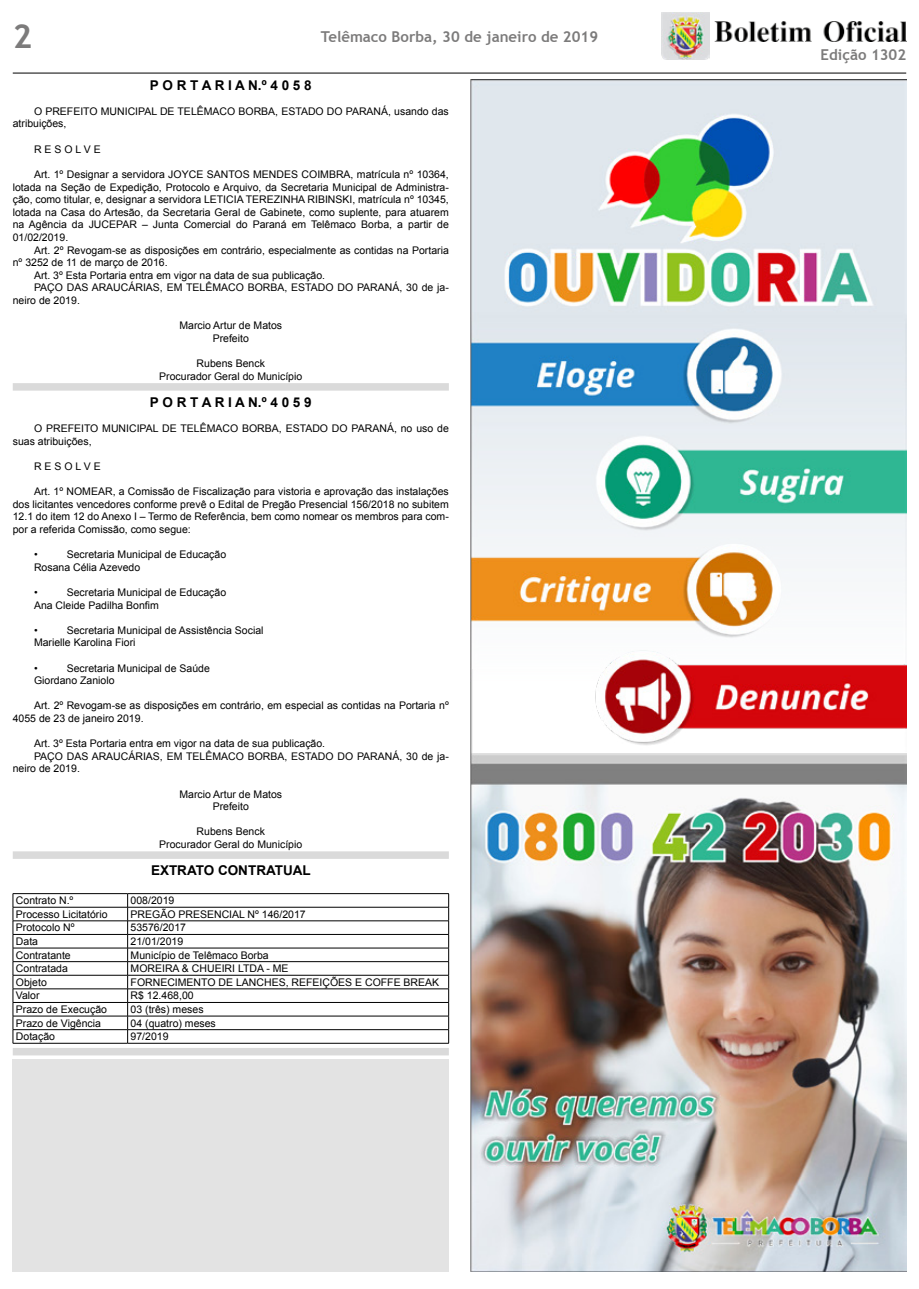
<style>
.page{position:relative;width:919px;height:1289px;background:#fff}
.page>*{position:absolute;margin:0;border:0;box-sizing:border-box;transform-origin:0 0}
.t1{font:700 33px "Trebuchet MS";color:#7c7b7b}
.t2{font:700 15px "Trebuchet MS";color:#7c7b7b}
.t3{font:700 13.5px "Arial";color:#000}
.t4{font:10.5px/12.6px "Arial";color:#000}
</style>
<div class="page">
<img style="left:662px;top:13px;width:47px;height:47px">
<img style="left:714px;top:21px;width:192px;height:21px">
<hr style="left:13px;top:73px;width:893px;height:1px;background:#000">
<div style="left:13px;top:851px;width:436px;height:7px;background:#dadada"></div>
<div style="left:13px;top:383px;width:436px;height:7px;background:#dadada"></div>
<hr style="left:13px;top:893px;width:115px;height:1px;background:#000">
<hr style="left:128px;top:893px;width:321px;height:1px;background:#000">
<hr style="left:13px;top:907px;width:115px;height:1px;background:#000">
<hr style="left:128px;top:907px;width:321px;height:1px;background:#000">
<hr style="left:13px;top:920px;width:115px;height:1px;background:#000">
<hr style="left:128px;top:920px;width:321px;height:1px;background:#000">
<hr style="left:13px;top:934px;width:115px;height:1px;background:#000">
<hr style="left:128px;top:934px;width:321px;height:1px;background:#000">
<hr style="left:13px;top:947px;width:115px;height:1px;background:#000">
<hr style="left:128px;top:947px;width:321px;height:1px;background:#000">
<hr style="left:13px;top:961px;width:115px;height:1px;background:#000">
<hr style="left:128px;top:961px;width:321px;height:1px;background:#000">
<hr style="left:13px;top:975px;width:115px;height:1px;background:#000">
<hr style="left:128px;top:975px;width:321px;height:1px;background:#000">
<hr style="left:13px;top:988px;width:115px;height:1px;background:#000">
<hr style="left:128px;top:988px;width:321px;height:1px;background:#000">
<hr style="left:13px;top:1002px;width:115px;height:1px;background:#000">
<hr style="left:128px;top:1002px;width:321px;height:1px;background:#000">
<hr style="left:13px;top:1015px;width:115px;height:1px;background:#000">
<hr style="left:128px;top:1015px;width:321px;height:1px;background:#000">
<hr style="left:13px;top:1029px;width:115px;height:1px;background:#000">
<svg style="left:13px;top:893px;width:1px;height:149px"></svg>
<hr style="left:128px;top:1029px;width:321px;height:1px;background:#000">
<svg style="left:127px;top:893px;width:1px;height:149px"></svg>
<svg style="left:448px;top:893px;width:1px;height:149px"></svg>
<hr style="left:13px;top:1042px;width:115px;height:1px;background:#000">
<hr style="left:128px;top:1042px;width:321px;height:1px;background:#000">
<div style="left:13px;top:1047px;width:436px;height:8px;background:#dadada"></div>
<div style="left:13px;top:1059px;width:436px;height:212px;background:#e3e3e3"></div>
<img style="left:470px;top:80px;width:436px;height:1191px">
<h1 class="t1" style="left:13px;top:16px;width:21px">2</h1>
<h2 class="t2" style="left:321px;top:27px;width:279px">Telêmaco Borba, 30 de janeiro de 2019</h2>
<p class="t3" style="left:150px;top:76px;width:163px">P O R T A R I A N.º 4 0 5 8</p>
<p class="t4" style="left:13px;top:105px;width:437px;text-indent:21px">O PREFEITO MUNICIPAL DE TELÊMACO BORBA, ESTADO DO PARANÁ, usando das atribuições,</p>
<p class="t4" style="left:34px;top:143px;width:68px">R E S O L V E</p>
<p class="t4" style="left:13px;top:168px;width:437px;text-align:justify;text-indent:21px">Art. 1º Designar a servidora JOYCE SANTOS MENDES COIMBRA, matrícula nº 10364, lotada na Seção de Expedição, Protocolo e Arquivo, da Secretaria Municipal de Administra&shy;ção, como titular, e, designar a servidora LETICIA TEREZINHA RIBINSKI, matrícula nº 10345, lotada na Casa do Artesão, da Secretaria Geral de Gabinete, como suplente, para atuarem na Agência da JUCEPAR – Junta Comercial do Paraná em Telêmaco Borba, a partir de 01/02/2019.</p>
<p class="t4" style="left:34px;top:244px;width:416px">Art. 2º Revogam-se as disposições em contrário, especialmente as contidas na Portaria</p>
<p class="t4" style="left:13px;top:256px;width:156px">nº 3252 de 11 de março de 2016.</p>
<p class="t4" style="left:34px;top:269px;width:292px">Art. 3º Esta Portaria entra em vigor na data de sua publicação.</p>
<p class="t4" style="left:34px;top:281px;width:416px">PAÇO DAS ARAUCÁRIAS, EM TELÊMACO BORBA, ESTADO DO PARANÁ, 30 de ja-</p>
<p class="t4" style="left:13px;top:294px;width:69px">neiro de 2019.</p>
<p class="t4" style="left:179px;top:319px;width:104px;text-align:center">Marcio Artur de Matos<br>Prefeito</p>
<p class="t4" style="left:159px;top:357px;width:144px;text-align:center">Rubens Benck<br>Procurador Geral do Município</p>
<p class="t3" style="left:150px;top:393px;width:163px">P O R T A R I A N.º 4 0 5 9</p>
<p class="t4" style="left:13px;top:422px;width:437px;text-indent:21px">O PREFEITO MUNICIPAL DE TELÊMACO BORBA, ESTADO DO PARANÁ, no uso de suas atribuições,</p>
<p class="t4" style="left:34px;top:460px;width:68px">R E S O L V E</p>
<p class="t4" style="left:13px;top:485px;width:437px;text-align:justify;text-indent:21px">Art. 1º NOMEAR, a Comissão de Fiscalização para vistoria e aprovação das instalações dos licitantes vencedores conforme prevê o Edital de Pregão Presencial 156/2018 no subitem 12.1 do item 12 do Anexo I – Termo de Referência, bem como nomear os membros para com&shy;por a referida Comissão, como segue:</p>
<p class="t4" style="left:34px;top:548px;width:5px">•</p>
<p class="t4" style="left:34px;top:548px;width:194px;text-indent:33px">Secretaria Municipal de Educação<br>Rosana Célia Azevedo</p>
<p class="t4" style="left:34px;top:586px;width:5px">•</p>
<p class="t4" style="left:34px;top:586px;width:194px;text-indent:33px">Secretaria Municipal de Educação<br>Ana Cleide Padilha Bonfim</p>
<p class="t4" style="left:34px;top:624px;width:5px">•</p>
<p class="t4" style="left:34px;top:624px;width:231px;text-indent:33px">Secretaria Municipal de Assistência Social<br>Marielle Karolina Fiori</p>
<p class="t4" style="left:34px;top:661px;width:5px">•</p>
<p class="t4" style="left:34px;top:661px;width:177px;text-indent:33px">Secretaria Municipal de Saúde<br>Giordano Zaniolo</p>
<p class="t4" style="left:13px;top:699px;width:437px;text-indent:21px">Art. 2º Revogam-se as disposições em contrário, em especial as contidas na Portaria nº<br>4055 de 23 de janeiro 2019.</p>
<p class="t4" style="left:34px;top:737px;width:292px">Art. 3º Esta Portaria entra em vigor na data de sua publicação.</p>
<p class="t4" style="left:34px;top:750px;width:416px">PAÇO DAS ARAUCÁRIAS, EM TELÊMACO BORBA, ESTADO DO PARANÁ, 30 de ja-</p>
<p class="t4" style="left:13px;top:762px;width:69px">neiro de 2019.</p>
<p class="t4" style="left:179px;top:787px;width:104px;text-align:center">Marcio Artur de Matos<br>Prefeito</p>
<p class="t4" style="left:159px;top:825px;width:144px;text-align:center">Rubens Benck<br>Procurador Geral do Município</p>
<p class="t3" style="left:151px;top:861px;width:161px">EXTRATO CONTRATUAL</p>
<p class="t4" style="left:16px;top:894px;width:59px">Contrato N.º</p>
<p class="t4" style="left:131px;top:894px;width:45px">008/2019</p>
<p class="t4" style="left:16px;top:908px;width:93px">Processo Licitatório</p>
<p class="t4" style="left:131px;top:908px;width:177px">PREGÃO PRESENCIAL Nº 146/2017</p>
<p class="t4" style="left:16px;top:921px;width:60px">Protocolo Nº</p>
<p class="t4" style="left:131px;top:921px;width:57px">53576/2017</p>
<p class="t4" style="left:16px;top:935px;width:24px">Data</p>
<p class="t4" style="left:131px;top:935px;width:54px">21/01/2019</p>
<p class="t4" style="left:16px;top:948px;width:56px">Contratante</p>
<p class="t4" style="left:131px;top:948px;width:140px">Município de Telêmaco Borba</p>
<p class="t4" style="left:16px;top:962px;width:53px">Contratada</p>
<p class="t4" style="left:131px;top:962px;width:159px">MOREIRA &amp; CHUEIRI LTDA - ME</p>
<p class="t4" style="left:16px;top:976px;width:32px">Objeto</p>
<p class="t4" style="left:131px;top:976px;width:310px">FORNECIMENTO DE LANCHES, REFEIÇÕES E COFFE BREAK</p>
<p class="t4" style="left:16px;top:989px;width:25px">Valor</p>
<p class="t4" style="left:131px;top:989px;width:65px">R$ 12.468,00</p>
<p class="t4" style="left:16px;top:1003px;width:93px">Prazo de Execução</p>
<p class="t4" style="left:131px;top:1003px;width:74px">03 (três) meses</p>
<p class="t4" style="left:16px;top:1016px;width:87px">Prazo de Vigência</p>
<p class="t4" style="left:131px;top:1016px;width:87px">04 (quatro) meses</p>
<p class="t4" style="left:16px;top:1030px;width:41px">Dotação</p>
<p class="t4" style="left:131px;top:1030px;width:39px">97/2019</p>
<h2 class="t2" style="left:820px;top:45px;width:87px">Edição 1302</h2>
</div>
